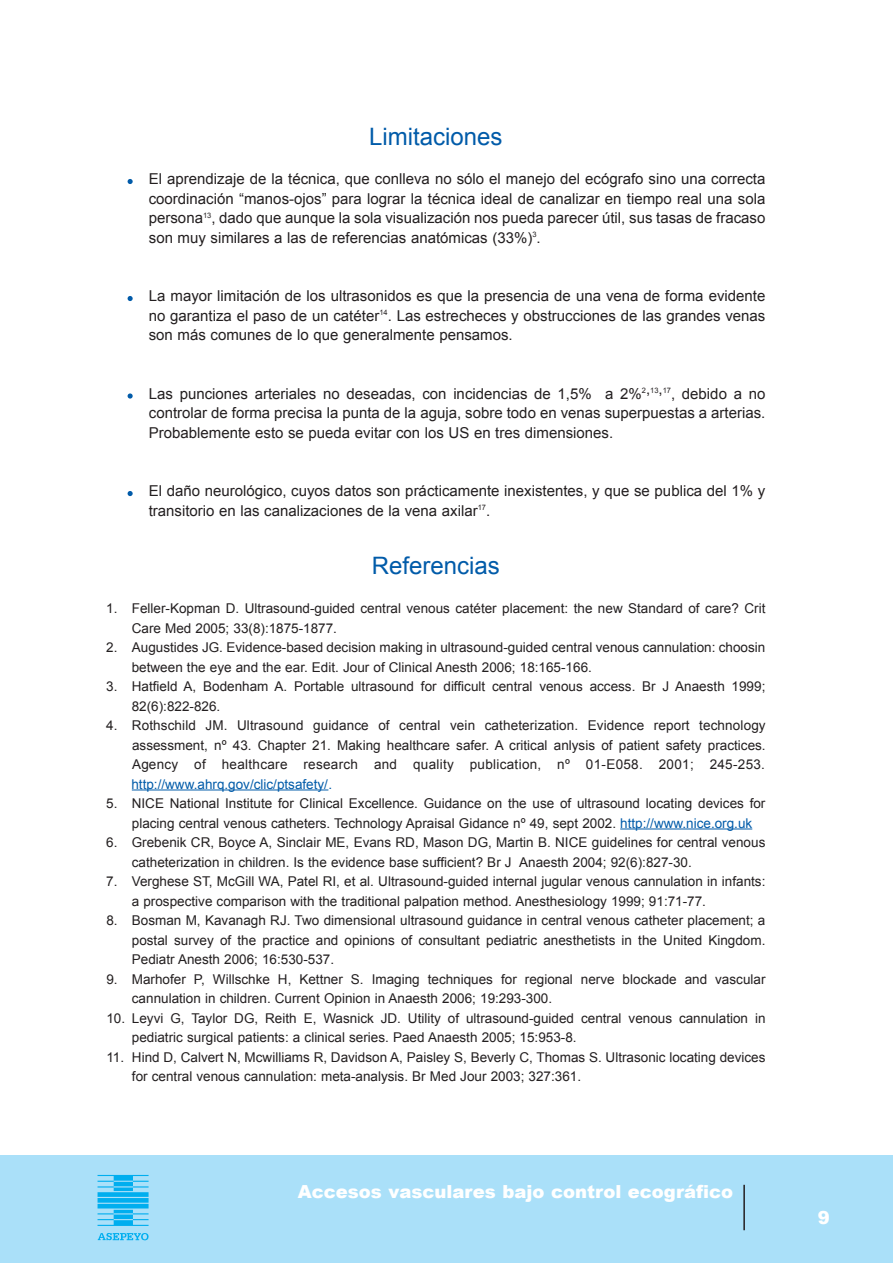
<style>
.page{position:relative;width:893px;height:1263px;background:#fff}
.page>*{position:absolute;margin:0;border:0;box-sizing:border-box;transform-origin:0 0}
.t1{font:24px "Arial";color:#015ba9}
.t2{font:900 18px "Arial";color:#fff}
.t3{font:15px/19.5px "Arial";color:#231f20;text-align:justify}
.t4{font:13.5px/19.5px "Arial";color:#231f20}
.t5{font:13.5px "Arial";color:#015ba9}
.s1{color:#015ba9}
</style>
<div class="page">
<hr style="left:132px;top:789px;width:196px;height:1px;background:#015ba9">
<hr style="left:620px;top:828px;width:132px;height:1px;background:#015ba9">
<svg style="left:128px;top:179px;width:5px;height:5px"></svg>
<svg style="left:128px;top:296px;width:5px;height:5px"></svg>
<svg style="left:128px;top:393px;width:5px;height:6px"></svg>
<svg style="left:128px;top:491px;width:5px;height:5px"></svg>
<div style="left:0;top:1155px;width:893px;height:108px;background:#aae0f9"></div>
<svg style="left:98px;top:1233px;width:51px;height:7px"></svg>
<svg style="left:98px;top:1175px;width:51px;height:51px"></svg>
<hr style="left:743px;top:1185px;width:2px;height:45px;background:#231f20">
<h1 class="t1" style="left:369px;top:123px;width:135px">Limitaciones</h1>
<p class="t3" style="left:149px;top:169px;width:618px">El aprendizaje de la técnica, que conlleva no sólo el manejo del ecógrafo sino una correcta coordinación “manos-ojos” para lograr la técnica ideal de canalizar en tiempo real una sola persona<sup>13</sup>, dado que aunque la sola visualización nos pueda parecer útil, sus tasas de fracaso son muy similares a las de referencias anatómicas (33%)<sup>3</sup>.</p>
<p class="t3" style="left:149px;top:286px;width:618px">La mayor limitación de los ultrasonidos es que la presencia de una vena de forma evidente no garantiza el paso de un catéter<sup>14</sup>. Las estrecheces y obstrucciones de las grandes venas son más comunes de lo que generalmente pensamos.</p>
<p class="t3" style="left:149px;top:384px;width:618px">Las punciones arteriales no deseadas, con incidencias de 1,5% a 2%<sup>2</sup>,<sup>13</sup>,<sup>17</sup>, debido a no controlar de forma precisa la punta de la aguja, sobre todo en venas superpuestas a arterias.<br>Probablemente esto se pueda evitar con los US en tres dimensiones.</p>
<p class="t3" style="left:149px;top:481px;width:618px">El daño neurológico, cuyos datos son prácticamente inexistentes, y que se publica del 1% y transitorio en las canalizaciones de la vena axilar<sup>17</sup>.</p>
<h1 class="t1" style="left:372px;top:552px;width:130px">Referencias</h1>
<p class="t4" style="left:132px;top:599px;width:635px;text-indent:-26px">1. Feller-Kopman D. Ultrasound-guided central venous catéter placement: the new Standard of care? Crit<br>Care Med 2005; 33(8):1875-1877.</p>
<p class="t4" style="left:132px;top:638px;width:635px;text-indent:-26px">2. Augustides JG. Evidence-based decision making in ultrasound-guided central venous cannulation: choosin between the eye and the ear. Edit. Jour of Clinical Anesth 2006; 18:165-166.</p>
<p class="t4" style="left:132px;top:677px;width:635px;text-indent:-26px">3. Hatfield A, Bodenham A. Portable ultrasound for difficult central venous access. Br J Anaesth 1999;<br>82(6):822-826.</p>
<p class="t4" style="left:132px;top:716px;width:635px;text-align:justify;text-indent:-26px">4. Rothschild JM. Ultrasound guidance of central vein catheterization. Evidence report technology assessment, nº 43. Chapter 21. Making healthcare safer. A critical anlysis of patient safety practices.<br>Agency of healthcare research and quality publication, nº 01-E058. 2001; 245-253.</p>
<p class="t5" style="left:131px;top:776px;width:202px">http://www.ahrq.gov/clic/ptsafety/.</p>
<p class="t4" style="left:132px;top:794px;width:635px;text-indent:-26px">5. NICE National Institute for Clinical Excellence. Guidance on the use of ultrasound locating devices for placing central venous catheters. Technology Apraisal Gidance nº 49, sept 2002. <span class="s1">http://www.nice.org.uk</span></p>
<p class="t4" style="left:132px;top:833px;width:635px;text-indent:-26px">6. Grebenik CR, Boyce A, Sinclair ME, Evans RD, Mason DG, Martin B. NICE guidelines for central venous catheterization in children. Is the evidence base sufficient? Br J Anaesth 2004; 92(6):827-30.</p>
<p class="t4" style="left:132px;top:872px;width:635px;text-indent:-26px">7. Verghese ST, McGill WA, Patel RI, et al. Ultrasound-guided internal jugular venous cannulation in infants: a prospective comparison with the traditional palpation method. Anesthesiology 1999; 91:71-77.</p>
<p class="t4" style="left:132px;top:911px;width:635px;text-align:justify;text-indent:-26px">8. Bosman M, Kavanagh RJ. Two dimensional ultrasound guidance in central venous catheter placement; a postal survey of the practice and opinions of consultant pediatric anesthetists in the United Kingdom.<br>Pediatr Anesth 2006; 16:530-537.</p>
<p class="t4" style="left:132px;top:969px;width:635px;text-indent:-26px">9. Marhofer P, Willschke H, Kettner S. Imaging techniques for regional nerve blockade and vascular cannulation in children. Current Opinion in Anaesth 2006; 19:293-300.</p>
<p class="t4" style="left:132px;top:1008px;width:635px;text-indent:-26px">10. Leyvi G, Taylor DG, Reith E, Wasnick JD. Utility of ultrasound-guided central venous cannulation in pediatric surgical patients: a clinical series. Paed Anaesth 2005; 15:953-8.</p>
<p class="t4" style="left:132px;top:1047px;width:635px;text-indent:-26px">11. Hind D, Calvert N, Mcwilliams R, Davidson A, Paisley S, Beverly C, Thomas S. Ultrasonic locating devices for central venous cannulation: meta-analysis. Br Med Jour 2003; 327:361.</p>
<h2 class="t2" style="left:298px;top:1178px;width:437px">Accesos vasculares bajo control ecográfico</h2>
<h2 class="t2" style="left:818px;top:1204px;width:14px">9</h2>
</div>
